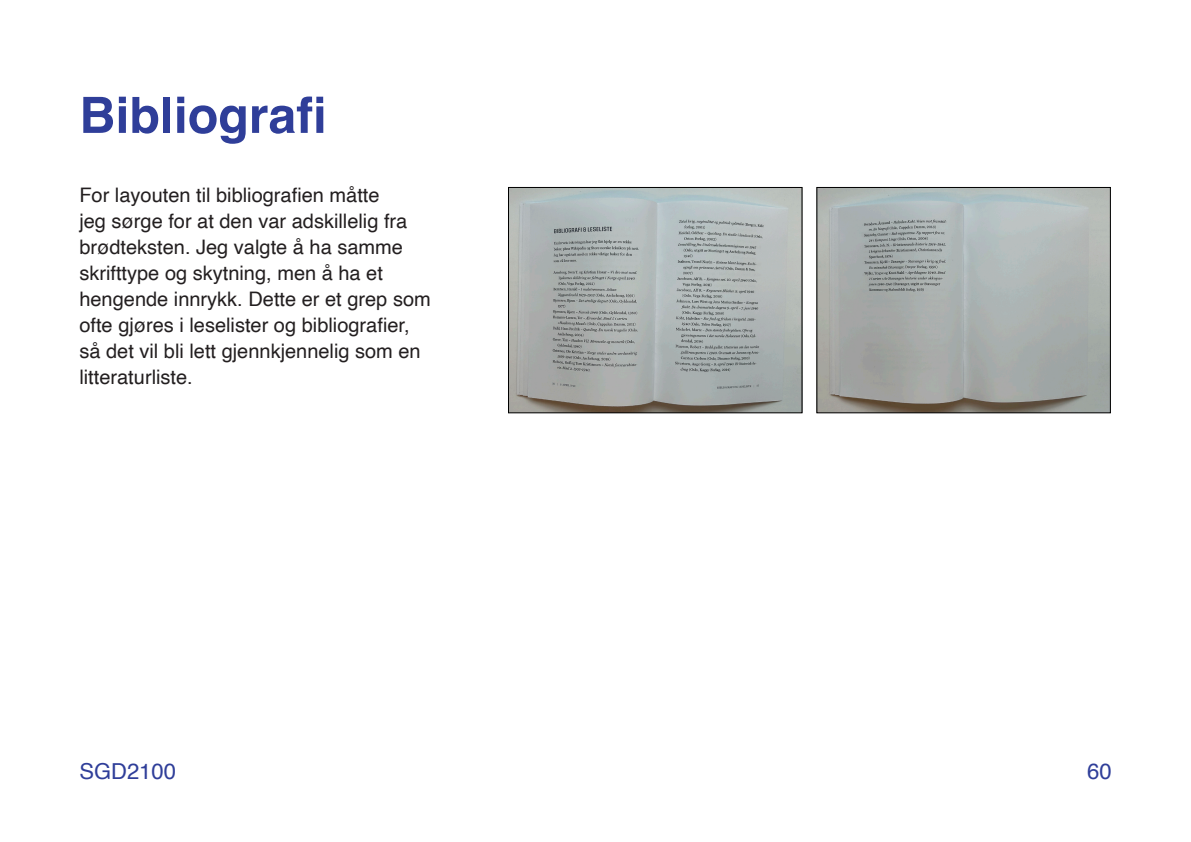
<style>
.page{position:relative;width:1191px;height:842px;background:#fff}
.page>*{position:absolute;margin:0;border:0;box-sizing:border-box;transform-origin:0 0}
.t1{font:700 50px "Helvetica";color:#2f3e99}
.t2{font:22px "Helvetica";color:#2f3e99}
.t3{font:20px/26px "Helvetica";color:#231f20}
</style>
<div class="page">
<img style="left:510px;top:189px;width:290px;height:222px">
<div style="left:508px;top:187px;width:294px;height:226px;border:1px solid #000"></div>
<img style="left:818px;top:189px;width:290px;height:222px">
<div style="left:816px;top:187px;width:294px;height:226px;border:1px solid #000"></div>
<p class="t1" style="left:79px;top:85px;width:249px">Bibliografi</p>
<p class="t3" style="left:79px;top:183px;width:353px">For layouten til bibliografien måtte<br>jeg sørge for at den var adskillelig fra brødteksten. Jeg valgte å ha samme skrifttype og skytning, men å ha et hengende innrykk. Dette er et grep som ofte gjøres i leselister og bibliografier, så det vil bli lett gjennkjennelig som en litteraturliste.</p>
<p class="t2" style="left:79px;top:754px;width:98px">SGD2100</p>
<p class="t2" style="left:1087px;top:754px;width:26px">60</p>
</div>
